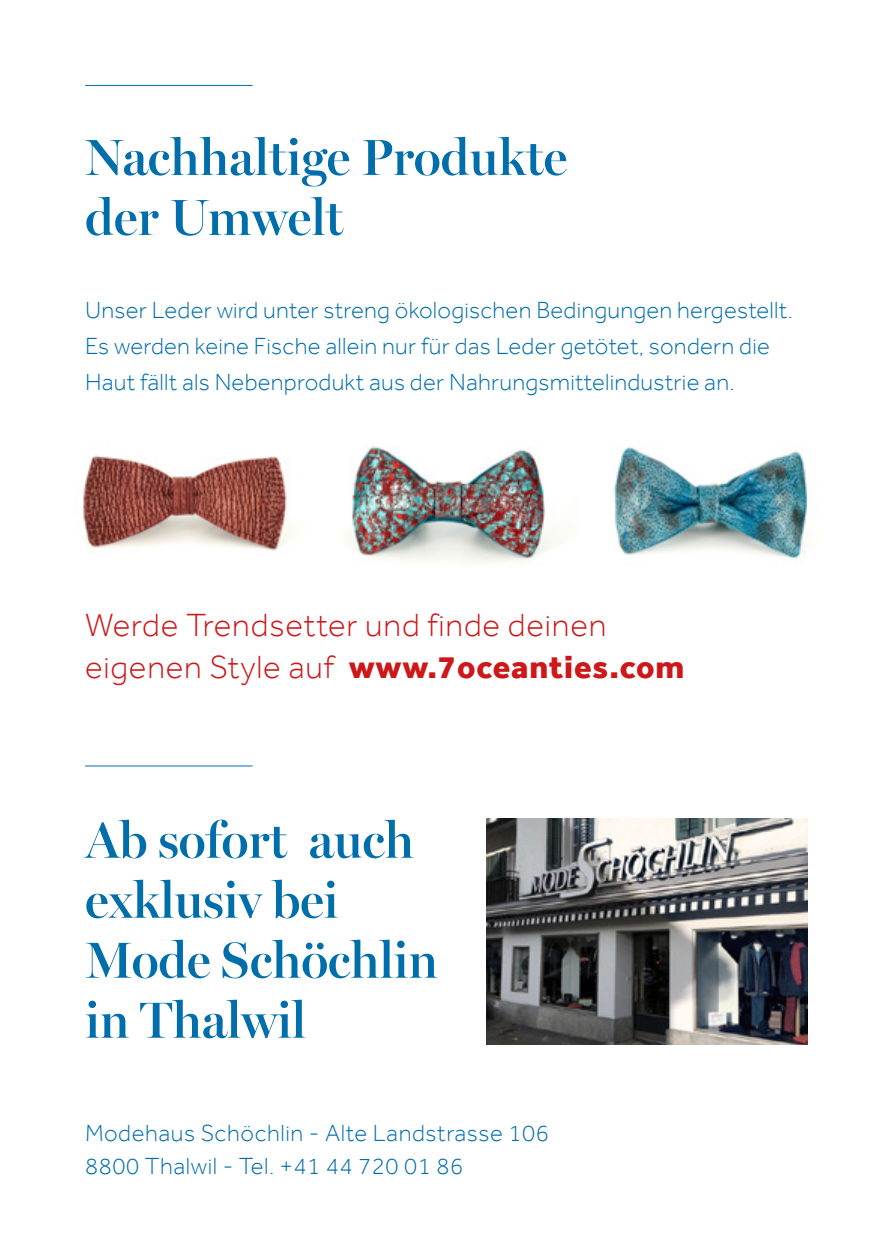
<style>
.page{position:relative;width:893px;height:1259px;background:#fff}
.page>*{position:absolute;margin:0;border:0;box-sizing:border-box;transform-origin:0 0}
.t1{font:600 51px/60px "Miller Banner";letter-spacing:-.005em;color:#006eab}
.t2{font:300 33px/42px "Effra";letter-spacing:.025em;color:#cd1719}
.t3{font:300 24px/36px "Effra";letter-spacing:.01em;color:#006eab}
.s1{font-weight:800}
</style>
<div class="page">
<hr style="left:85px;top:85px;width:168px;height:1px;background:#006eab">
<hr style="left:85px;top:765px;width:168px;height:1px;background:#006eab">
<img style="left:83px;top:455px;width:207px;height:96px">
<img style="left:348px;top:446px;width:211px;height:117px">
<img style="left:613px;top:447px;width:195px;height:112px">
<img style="left:487px;top:818px;width:321px;height:226px">
<h1 class="t1" style="left:85px;top:127px;width:484px">Nachhaltige Produkte der Umwelt</h1>
<p class="t3" style="left:85px;top:292px;width:709px">Unser Leder wird unter streng ökologischen Bedingungen hergestellt.<br>Es werden keine Fische allein nur für das Leder getötet, sondern die<br>Haut fällt als Nebenprodukt aus der Nahrungsmittelindustrie an.</p>
<h2 class="t2" style="left:85px;top:604px;width:601px">Werde Trendsetter und finde deinen eigenen Style auf <span class="s1">www.7oceanties.com</span></h2>
<h1 class="t1" style="left:85px;top:809px;width:354px">Ab sofort auch exklusiv bei<br>Mode Schöchlin in Thalwil</h1>
<p class="t3" style="left:85px;top:1116px;width:465px;line-height:33px">Modehaus Schöchlin - Alte Landstrasse 106<br>8800 Thalwil - Tel. +41 44 720 01 86</p>
</div>
